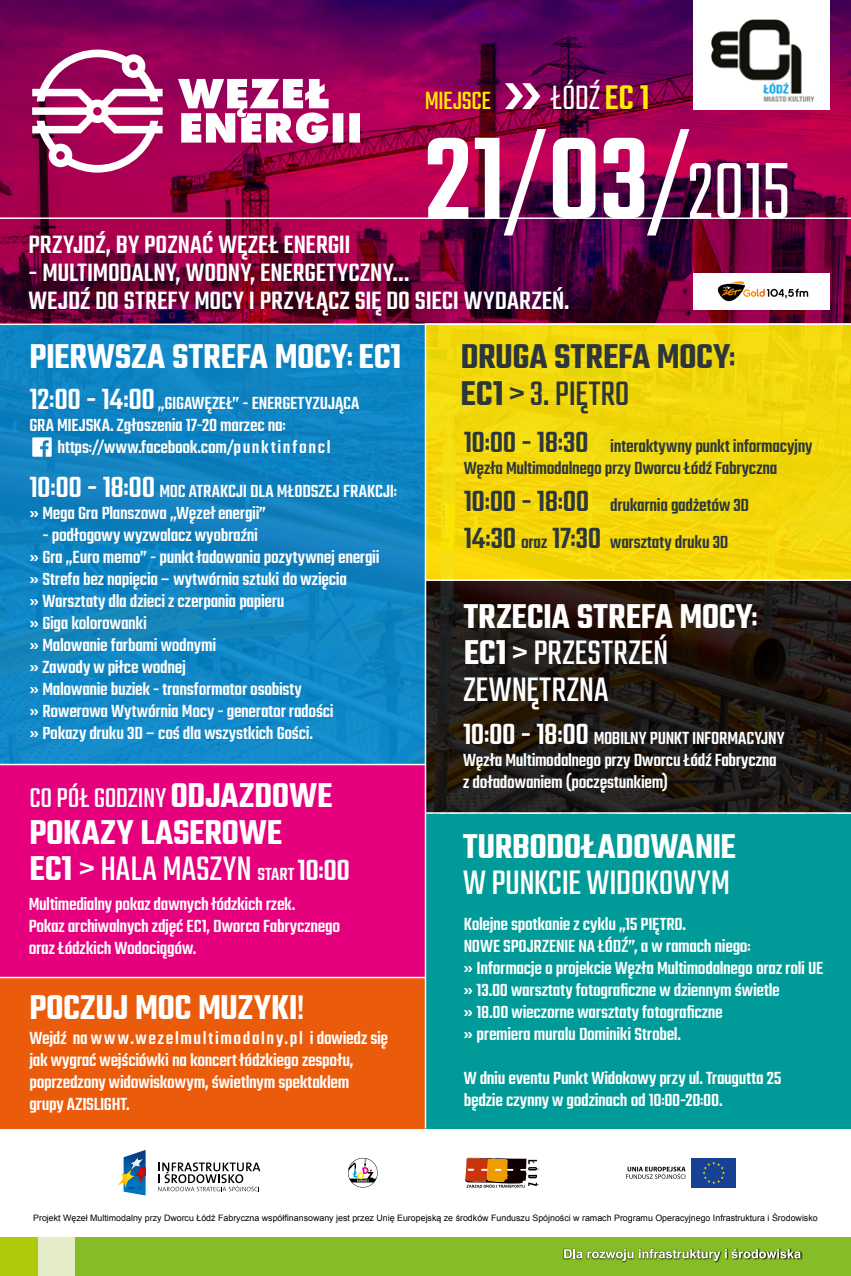
<style>
.page{position:relative;width:851px;height:1276px;background:#fff}
.page>*{position:absolute;margin:0;border:0;box-sizing:border-box;transform-origin:0 0}
.t1{font:500 127.42px "Teko";color:#fff}
.t2{font:600 37.5px/36.6px "Teko";letter-spacing:-.005em;color:#fff}
.t3{font:37.5px/36.6px "Teko";color:#fff}
.t4{font:600 37.5px/36.6px "Teko";letter-spacing:-.01em;color:#2d373b}
.t5{font:300 37.5px "Teko";color:#fff}
.t6{font:30px "Teko";letter-spacing:-.005em;color:#fff}
.t7{font:500 27.5px/28.4px "Teko";letter-spacing:.005em;color:#fff}
.t8{font:27.5px "Teko";letter-spacing:-.015em;color:#ffed00}
.t9{font:500 19.23px/22px "Teko";letter-spacing:-.005em;color:#fff}
.t10{font:500 19.23px/22px "Teko";letter-spacing:-.015em;color:#2d373b}
.t11{font:8.85px "Arial";color:#000}
.s1{font-weight:500;color:#ffed00}
.s2{font-weight:300}
.s3{font-weight:300;font-size:88.62px}
.s4{font-weight:400}
.s5{font-size:32.05px}
.s6{font-weight:400;font-size:32.05px}
.s7{font-weight:600;font-size:37.5px}
.s8{font-weight:500;font-size:19.23px}
.s9{font-weight:500;font-size:32.05px}
.s10{font-weight:600}
</style>
<div class="page">
<svg style="left:0;top:0;width:850px;height:323px;background:#780045"></svg>
<div style="left:0;top:764px;width:425px;height:213px;background:#e6007d"></div>
<div style="left:0;top:977px;width:425px;height:151px;background:#ea5b0b"></div>
<div style="left:425px;top:813px;width:425px;height:315px;background:#009a98"></div>
<div style="left:425px;top:323px;width:425px;height:257px;background:#f3d80a"></div>
<svg style="left:426px;top:581px;width:424px;height:231px;background:#211914"></svg>
<div style="left:0;top:1237px;width:39px;height:39px;background:#afca0b"></div>
<div style="left:39px;top:1237px;width:36px;height:39px;background:#e3ecc6"></div>
<div style="left:75px;top:1237px;width:775px;height:39px;background:#86bc25"></div>
<img style="left:563px;top:1248px;width:239px;height:15px">
<svg style="left:564px;top:1249px;width:236px;height:12px"></svg>
<div style="left:0;top:324px;width:425px;height:440px;background:#1084c3"></div>
<hr style="left:0;top:323px;width:850px;height:2px;background:#fff">
<hr style="left:0;top:217px;width:850px;height:2px;background:#fff">
<hr style="left:425px;top:579px;width:425px;height:2px;background:#fff">
<hr style="left:0;top:976px;width:425px;height:2px;background:#fff">
<hr style="left:0;top:764px;width:425px;height:1px;background:#fff">
<hr style="left:424px;top:324px;width:2px;height:804px;background:#fff">
<svg style="left:505px;top:83px;width:35px;height:26px"></svg>
<svg style="left:348px;top:1157px;width:30px;height:30px"></svg>
<svg style="left:158px;top:1162px;width:102px;height:29px"></svg>
<svg style="left:118px;top:1150px;width:28px;height:45px"></svg>
<svg style="left:465px;top:1157px;width:73px;height:31px"></svg>
<div style="left:691px;top:1158px;width:44px;height:29px;background:#164194"></div>
<svg style="left:702px;top:1162px;width:22px;height:22px"></svg>
<svg style="left:626px;top:1166px;width:59px;height:13px"></svg>
<svg style="left:32px;top:437px;width:20px;height:20px"></svg>
<svg style="left:32px;top:50px;width:131px;height:123px"></svg>
<svg style="left:178px;top:79px;width:182px;height:64px"></svg>
<div style="left:693px;top:0;width:136px;height:109px;background:#fff"></div>
<img style="left:711px;top:19px;width:104px;height:83px">
<div style="left:693px;top:273px;width:136px;height:36px;background:#fff"></div>
<svg style="left:717px;top:281px;width:91px;height:20px"></svg>
<h3 class="t8" style="left:424px;top:85px;width:68px">MIEJSCE</h3>
<h2 class="t5" style="left:551px;top:77px;width:99px">ŁÓDŹ <span class="s1">EC 1</span></h2>
<h1 class="t1" style="left:424px;top:105px;width:367px">21<span class="s2">/</span>03<span class="s2">/</span><span class="s3">2015</span></h1>
<h3 class="t7" style="left:29px;top:232px;width:323px">Przyjdź, by poznać Węzeł Energii</h3>
<h3 class="t7" style="left:29px;top:260px;width:542px">- Multimodalny, wodny, energetyczny…<br>Wejdź do strefy mocy i przyłącz się do sieci wydarzeń.</h3>
<h2 class="t2" style="left:29px;top:341px;width:373px">PIERWSZA STREFA MOCY<span class="s4">:</span> EC1</h2>
<p class="t9" style="left:29px;top:393px;width:331px"><span class="s5">12</span><span class="s6">:</span><span class="s5">00 - 14</span><span class="s6">:</span><span class="s5">00</span>„Gigawęzeł” - energetyzująca gra miejska. Zgłoszenia 17-20 marzec na<span class="s4">:</span></p>
<p class="t9" style="left:57px;top:437px;width:275px">https<span class="s4">:</span>//www.facebook.com/punk tinfoncl</p>
<p class="t9" style="left:29px;top:481px;width:369px"><span class="s5">10</span><span class="s6">:</span><span class="s5">00 - 18</span><span class="s6">:</span><span class="s5">00</span> Moc atrakcji dla młodszej frakcji<span class="s4">: </span>» Mega Gra Planszowa „Węzeł energii”</p>
<p class="t9" style="left:29px;top:525px;width:351px;text-indent:13px">- podłogowy wyzwalacz wyobraźni<br>» Gra „Euro memo” - punkt ładowania pozytywnej energii » Strefa bez napięcia – wytwórnia sztuki do wzięcia<br>» Warsztaty dla dzieci z czerpania papieru<br>» Giga kolorowanki<br>» Malowanie farbami wodnymi<br>» Zawody w piłce wodnej<br>» Malowanie buziek - transformator osobisty<br>» Rowerowa Wytwórnia Mocy - generator radości<br>» Pokazy druku 3D – coś dla wszystkich Gości.</p>
<h3 class="t6" style="left:29px;top:781px;width:304px">CO PÓŁ GODZINY<span class="s7">ODJAZDOWE</span></h3>
<h2 class="t2" style="left:29px;top:816px;width:322px">POKAZY LASEROWE<br>EC1 <span class="s4">&gt; HALA MASZYN</span> <span class="s8">start</span> <span class="s9">10</span><span class="s6">:</span><span class="s9">00</span></h2>
<p class="t9" style="left:29px;top:894px;width:313px">Multimedialny pokaz dawnych łódzkich rzek.<br>Pokaz archiwalnych zdjęć EC1, Dworca Fabrycznego oraz Łódzkich Wodociągów.</p>
<h2 class="t2" style="left:29px;top:992px;width:277px">POCZUJ MOC MUZYKI<span class="s4">!</span></h2>
<p class="t9" style="left:29px;top:1028px;width:360px">Wejdź na www.wezelmultimodalny.pl i dowiedz się jak wygrać wejściówki na koncert łódzkiego zespołu, poprzedzony widowiskowym, świetlnym spektaklem grupy Azislight.</p>
<h2 class="t4" style="left:460px;top:341px;width:276px">DRUGA STREFA MOCY<span class="s4">:<br></span>EC1 <span class="s4">&gt; 3. PIĘTRO</span></h2>
<p class="t10" style="left:463px;top:437px;width:350px"><span class="s5">10</span><span class="s6">:</span><span class="s5">00 - 18</span><span class="s6">:</span><span class="s5">30</span> interaktywny punkt informacyjny<br>Węzła Multimodalnego przy Dworcu Łódź Fabryczna</p>
<p class="t10" style="left:463px;top:488px;width:285px;line-height:36.6px"><span class="s5">10</span><span class="s6">:</span><span class="s5">00 - 18</span><span class="s6">:</span><span class="s5">00</span> drukarnia gadżetów 3D<br><span class="s5">14</span><span class="s6">:</span><span class="s5">30</span> oraz <span class="s5">17</span><span class="s6">:</span><span class="s5">30</span> warsztaty druku 3D</p>
<h2 class="t3" style="left:463px;top:600px;width:295px"><span class="s10">TRZECIA STREFA MOCY</span>:<br><span class="s10">EC1</span> &gt; PRZESTRZEŃ<br>ZEWNĘTRZNA</h2>
<p class="t9" style="left:463px;top:729px;width:323px"><span class="s5">10</span><span class="s6">:</span><span class="s5">00 - 18</span><span class="s6">:</span><span class="s5">00</span> mobilny punkt informacyjny<br>Węzła Multimodalnego przy Dworcu Łódź Fabryczna z doładowaniem (poczęstunkiem)</p>
<h2 class="t2" style="left:463px;top:830px;width:274px">TURBODOŁADOWANIE</h2>
<h2 class="t3" style="left:463px;top:867px;width:269px">W PUNKCIE WIDOKOWYM</h2>
<p class="t9" style="left:463px;top:914px;width:353px">Kolejne spotkanie z cyklu „15 piętro.<br>Nowe spojrzenie na Łódź”, a w ramach niego<span class="s4">:<br></span>» Informacje o projekcie Węzła Multimodalnego oraz roli UE » 13.00 warsztaty fotograficzne w dziennym świetle<br>» 18.00 wieczorne warsztaty fotograficzne<br>» premiera muralu Dominiki Strobel.</p>
<p class="t9" style="left:463px;top:1068px;width:319px">W dniu eventu Punkt Widokowy przy ul. Traugutta 25 będzie czynny w godzinach od 10<span class="s4">:</span>00-20<span class="s4">:</span>00.</p>
<p class="t11" style="left:33px;top:1212px;width:786px">Projekt Węzeł Multimodalny przy Dworcu Łódź Fabryczna współfinansowany jest przez Unię Europejską ze środków Funduszu Spójności w ramach Programu Operacyjnego Infrastruktura i Środowisko</p>
</div>
